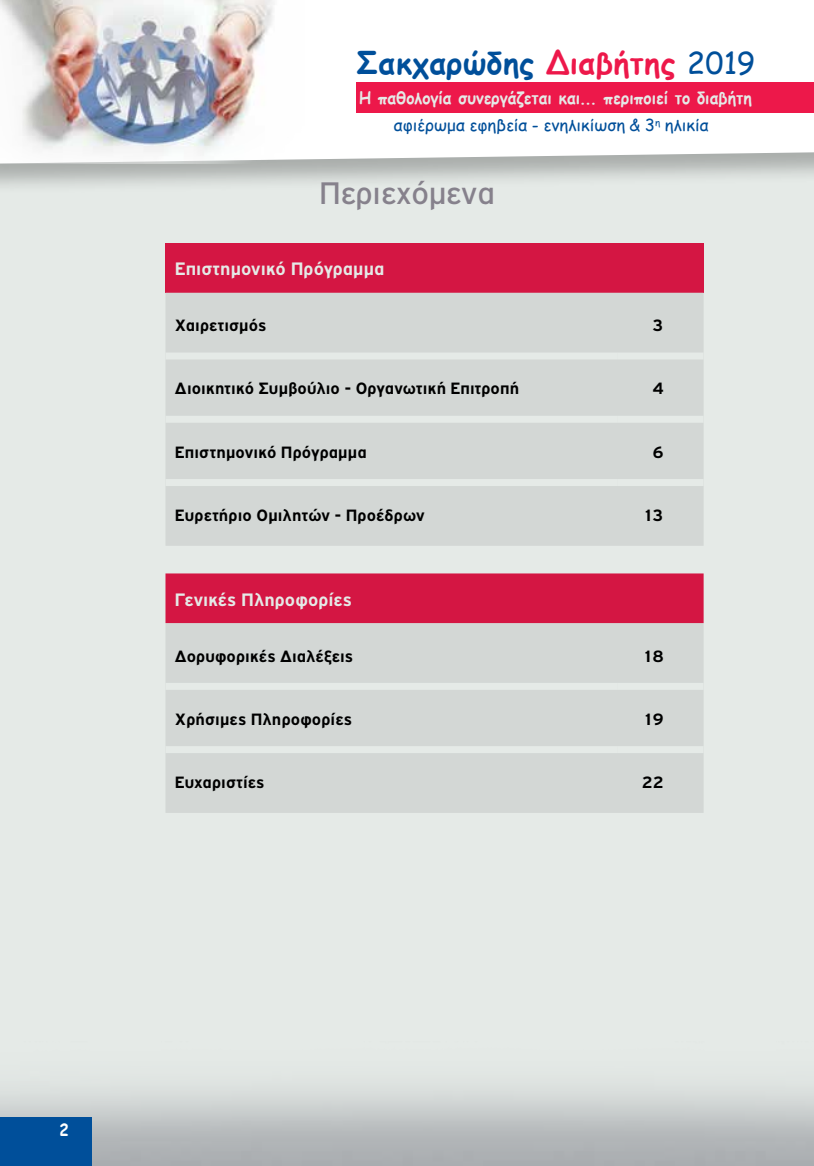
<style>
.page{position:relative;width:814px;height:1166px;background:#e5eae7}
.page>*{position:absolute;margin:0;border:0;box-sizing:border-box;transform-origin:0 0}
.t1{font:33.25px "PF Highway Gothic";color:#86818c}
.t2{font:700 30.28px "Comic Sans MS";letter-spacing:.02em;color:#004f9a}
.t3{font:700 19.25px "PF Highway Gothic";letter-spacing:.005em;color:#fff}
.t4{font:700 17.5px "PF Highway Gothic";letter-spacing:.01em;color:#000}
.t5{font:700 16.97px "Comic Sans MS";letter-spacing:.005em;color:#e5eae7;scale:.92 1}
.t6{font:16.62px "Comic Sans MS";letter-spacing:-.005em;color:#004f9a}
.t7{font:700 16.62px "Comic Sans MS";color:#fff;scale:.92 1}
.s1{color:#ed184a}
.s2{font-weight:400}
</style>
<div class="page">
<div style="left:0;top:0;width:814px;height:195px;background:#000;opacity:.26"></div>
<div style="left:304px;top:0;width:510px;height:164px;background:#fff"></div>
<div style="left:0;top:1117px;width:92px;height:49px;background:#004f9a"></div>
<img style="left:0;top:0;width:304px;height:164px">
<div style="left:357px;top:82px;width:457px;height:31px;background:#ed184a"></div>
<div style="left:165px;top:243px;width:538px;height:50px;background:#d41643"></div>
<svg style="left:165px;top:293px;width:538px;height:520px;background:#d4d8d6"></svg>
<div style="left:165px;top:573px;width:538px;height:50px;background:#d41643"></div>
<div style="left:165px;top:352px;width:452px;height:7px;background:#e5eae7"></div>
<div style="left:617px;top:352px;width:86px;height:7px;background:#e5eae7"></div>
<div style="left:165px;top:416px;width:452px;height:7px;background:#e5eae7"></div>
<div style="left:617px;top:416px;width:86px;height:7px;background:#e5eae7"></div>
<div style="left:165px;top:479px;width:452px;height:7px;background:#e5eae7"></div>
<div style="left:617px;top:479px;width:86px;height:7px;background:#e5eae7"></div>
<div style="left:165px;top:683px;width:452px;height:7px;background:#e5eae7"></div>
<div style="left:617px;top:683px;width:86px;height:7px;background:#e5eae7"></div>
<div style="left:165px;top:746px;width:452px;height:7px;background:#e5eae7"></div>
<div style="left:617px;top:746px;width:86px;height:7px;background:#e5eae7"></div>
<h2 class="t2" style="left:357px;top:41px;width:399px">Σακχαρώδης <span class="s1">Διαβήτης</span> <span class="s2">2019</span></h2>
<p class="t5" style="left:359px;top:85px;width:428px">Η παθολογία συνεργάζεται και... περιποιεί το διαβήτη</p>
<p class="t6" style="left:394px;top:113px;width:316px">αφιέρωμα εφηβεία - ενηλικίωση &amp; 3<sup>η</sup> ηλικία</p>
<h1 class="t1" style="left:319px;top:176px;width:177px">Περιεχόμενα</h1>
<p class="t3" style="left:175px;top:259px;width:211px">Επιστημονικό Πρόγραμμα</p>
<p class="t4" style="left:175px;top:316px;width:93px">Χαιρετισμός</p>
<p class="t4" style="left:652px;top:316px;width:13px">3</p>
<p class="t4" style="left:175px;top:379px;width:346px">Διοικητικό Συμβούλιο - Οργανωτική Επιτροπή</p>
<p class="t4" style="left:652px;top:379px;width:13px">4</p>
<p class="t4" style="left:175px;top:442px;width:193px">Επιστημονικό Πρόγραμμα</p>
<p class="t4" style="left:652px;top:442px;width:13px">6</p>
<p class="t4" style="left:175px;top:506px;width:251px">Ευρετήριο Oμιλητών - Προέδρων</p>
<p class="t4" style="left:642px;top:506px;width:23px">13</p>
<p class="t3" style="left:175px;top:589px;width:178px">Γενικές Πληροφορίες</p>
<p class="t4" style="left:175px;top:646px;width:180px">Δορυφορικές Διαλέξεις</p>
<p class="t4" style="left:642px;top:646px;width:23px">18</p>
<p class="t4" style="left:175px;top:709px;width:179px">Χρήσιμες Πληροφορίες</p>
<p class="t4" style="left:642px;top:709px;width:23px">19</p>
<p class="t4" style="left:175px;top:773px;width:91px">Ευχαριστίες</p>
<p class="t4" style="left:641px;top:773px;width:24px">22</p>
<p class="t7" style="left:60px;top:1117px;width:12px">2</p>
</div>
